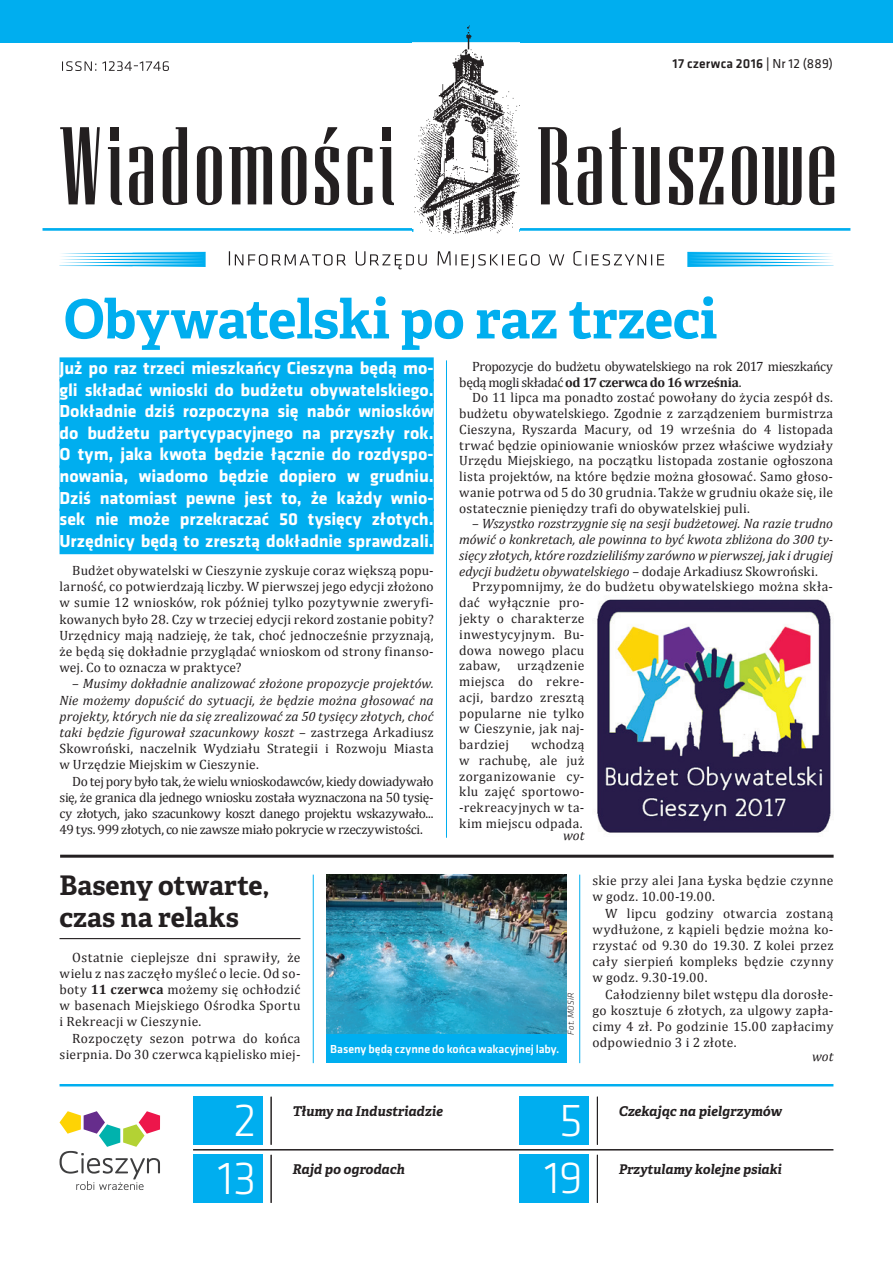
<style>
.page{position:relative;width:893px;height:1263px;background:#fff}
.page>*{position:absolute;margin:0;border:0;box-sizing:border-box;transform-origin:0 0}
.t1{font:700 54px "Adelle Basic";letter-spacing:-.01em;color:#00aeef}
.t2{font:300 48px/58.2px "Klavika";color:#fff;text-align:center}
.t3{font:300 46.5px "Klavika";color:#fff}
.t4{font:700 27px/32.4px "Adelle Basic";color:#231f20}
.t5{font:700 18px/21.6px "Klavika";letter-spacing:-.005em;color:#fff;text-align:justify}
.t6{font:13.5px/16.2px "Cambria";letter-spacing:.02em;color:#231f20;text-align:justify}
.t7{font:italic 13.5px/16.2px "Cambria";color:#231f20;text-align:justify}
.t8{font:13.5px/15.8px "Cambria";letter-spacing:-.025em;color:#231f20}
.t9{font:italic 700 13.5px "Adelle Basic";color:#231f20}
.t10{font:500 13.5px "Klavika";letter-spacing:.01em;color:#231f20}
.t11{font:italic 700 13.35px "Adelle Basic";color:#231f20}
.t12{font:500 12px "Klavika";letter-spacing:-.005em;color:#fff}
.t13{font:italic 300 9px "Klavika";letter-spacing:.01em;color:#231f20}
.s1{font-weight:400}
.s2{font-style:normal}
.s3{font-weight:700}
</style>
<div class="page">
<div style="left:0;top:0;width:893px;height:43px;background:#00aeef"></div>
<hr style="left:43px;top:228px;width:371px;height:3px;background:#00aeef">
<hr style="left:519px;top:228px;width:331px;height:3px;background:#00aeef">
<svg style="left:59px;top:252px;width:147px;height:15px"></svg>
<svg style="left:687px;top:252px;width:146px;height:15px"></svg>
<img style="left:413px;top:25px;width:107px;height:208px">
<svg style="left:809px;top:146px;width:25px;height:59px"></svg>
<svg style="left:699px;top:147px;width:24px;height:57px"></svg>
<svg style="left:669px;top:146px;width:24px;height:59px"></svg>
<svg style="left:609px;top:127px;width:51px;height:78px"></svg>
<svg style="left:732px;top:146px;width:70px;height:59px"></svg>
<svg style="left:538px;top:127px;width:64px;height:78px"></svg>
<svg style="left:197px;top:146px;width:25px;height:59px"></svg>
<svg style="left:282px;top:146px;width:24px;height:59px"></svg>
<svg style="left:129px;top:146px;width:24px;height:59px"></svg>
<div style="left:383px;top:127px;width:8px;height:13px;background:#231f20"></div>
<svg style="left:380px;top:147px;width:14px;height:58px"></svg>
<div style="left:111px;top:127px;width:8px;height:13px;background:#231f20"></div>
<svg style="left:108px;top:147px;width:14px;height:58px"></svg>
<svg style="left:229px;top:146px;width:43px;height:58px"></svg>
<svg style="left:60px;top:127px;width:40px;height:77px"></svg>
<svg style="left:315px;top:127px;width:24px;height:78px"></svg>
<svg style="left:348px;top:146px;width:24px;height:59px"></svg>
<svg style="left:163px;top:127px;width:24px;height:78px"></svg>
<svg style="left:62px;top:61px;width:107px;height:10px"></svg>
<svg style="left:229px;top:251px;width:435px;height:18px"></svg>
<svg style="left:60px;top:1111px;width:100px;height:79px"></svg>
<hr style="left:193px;top:1149px;width:640px;height:1px;background:#231f20">
<hr style="left:60px;top:1084px;width:773px;height:2px;background:#00aeef">
<div style="left:519px;top:1155px;width:70px;height:48px;background:#00aeef"></div>
<div style="left:519px;top:1097px;width:70px;height:48px;background:#00aeef"></div>
<hr style="left:597px;top:1097px;width:1px;height:48px;background:#231f20">
<hr style="left:597px;top:1155px;width:1px;height:48px;background:#231f20">
<div style="left:193px;top:1155px;width:70px;height:48px;background:#00aeef"></div>
<div style="left:193px;top:1097px;width:70px;height:48px;background:#00aeef"></div>
<hr style="left:271px;top:1097px;width:1px;height:48px;background:#231f20">
<hr style="left:271px;top:1155px;width:1px;height:48px;background:#231f20">
<hr style="left:446px;top:360px;width:1px;height:478px;background:#00aeef">
<hr style="left:313px;top:875px;width:1px;height:188px;background:#00aeef">
<div style="left:60px;top:357px;width:374px;height:24px;background:#00aeef"></div>
<div style="left:60px;top:379px;width:374px;height:24px;background:#00aeef"></div>
<div style="left:60px;top:401px;width:374px;height:24px;background:#00aeef"></div>
<div style="left:60px;top:422px;width:374px;height:24px;background:#00aeef"></div>
<div style="left:60px;top:444px;width:374px;height:24px;background:#00aeef"></div>
<div style="left:60px;top:465px;width:374px;height:24px;background:#00aeef"></div>
<div style="left:60px;top:487px;width:374px;height:24px;background:#00aeef"></div>
<div style="left:60px;top:509px;width:374px;height:24px;background:#00aeef"></div>
<div style="left:60px;top:530px;width:374px;height:24px;background:#00aeef"></div>
<img style="left:597px;top:599px;width:234px;height:234px">
<hr style="left:60px;top:855px;width:774px;height:3px;background:#231f20">
<hr style="left:60px;top:938px;width:240px;height:1px;background:#231f20">
<img style="left:326px;top:875px;width:241px;height:160px">
<div style="left:326px;top:1035px;width:241px;height:28px;background:#00aeef"></div>
<hr style="left:579px;top:875px;width:1px;height:188px;background:#00aeef">
<p class="t10" style="left:673px;top:55px;width:162px">17 czerwca 2016 | <span class="s1">Nr 12 (889)</span></p>
<h1 class="t1" style="left:64px;top:285px;width:655px">Obywatelski po raz trzeci</h1>
<p class="t5" style="left:60px;top:356px;width:376px">Już po raz trzeci mieszkańcy Cieszyna będą mo&shy;gli składać wnioski do budżetu obywatelskiego.<br>Dokładnie dziś rozpoczyna się nabór wniosków do budżetu partycypacyjnego na przyszły rok.<br>O tym, jaka kwota będzie łącznie do rozdyspo&shy;nowania, wiadomo będzie dopiero w grudniu.<br>Dziś natomiast pewne jest to, że każdy wnio&shy;sek nie może przekraczać 50 tysięcy złotych.<br>Urzędnicy będą to zresztą dokładnie sprawdzali.</p>
<p class="t6" style="left:60px;top:562px;width:376px;text-indent:13px">Budżet obywatelski w Cieszynie zyskuje coraz większą popu&shy;larność, co potwierdzają liczby. W pierwszej jego edycji złożono w sumie 12 wniosków, rok później tylko pozytywnie zweryfi&shy;kowanych było 28. Czy w trzeciej edycji rekord zostanie pobity?<br>Urzędnicy mają nadzieję, że tak, choć jednocześnie przyznają, że będą się dokładnie przyglądać wnioskom od strony finanso&shy;wej. Co to oznacza w praktyce?</p>
<p class="t7" style="left:60px;top:675px;width:376px;text-indent:13px"><span class="s2">–</span> Musimy dokładnie analizować złożone propozycje projektów.<br>Nie możemy dopuścić do sytuacji, że będzie można głosować na projekty, których nie da się zrealizować za 50 tysięcy złotych, choć taki będzie figurował szacunkowy koszt <span class="s2">– zastrzega Arkadiusz Skowroński, naczelnik Wydziału Strategii i Rozwoju Miasta w Urzędzie Miejskim w Cieszynie.</span></p>
<p class="t6" style="left:60px;top:773px;width:376px;text-indent:13px">Do tej pory było tak, że wielu wnioskodawców, kiedy dowiadywało się, że granica dla jednego wniosku została wyznaczona na 50 tysię&shy;cy złotych, jako szacunkowy koszt danego projektu wskazywało...<br>49 tys. 999 złotych, co nie zawsze miało pokrycie w rzeczywistości.</p>
<p class="t8" style="left:459px;top:358px;width:375px;text-indent:13px">Propozycje do budżetu obywatelskiego na rok 2017 mieszkańcy będą mogli składać <span class="s3">od 17 czerwca do 16 września</span>.</p>
<p class="t6" style="left:459px;top:390px;width:375px;line-height:15.8px;text-indent:13px">Do 11 lipca ma ponadto zostać powołany do życia zespół ds. budżetu obywatelskiego. Zgodnie z zarządzeniem burmistrza Cieszyna, Ryszarda Macury, od 19 września do 4 listopada trwać będzie opiniowanie wniosków przez właściwe wydziały Urzędu Miejskiego, na początku listopada zostanie ogłoszona lista projektów, na które będzie można głosować. Samo głoso&shy;wanie potrwa od 5 do 30 grudnia. Także w grudniu okaże się, ile ostatecznie pieniędzy trafi do obywatelskiej puli.</p>
<p class="t7" style="left:459px;top:516px;width:375px;line-height:15.8px;text-indent:13px"><span class="s2">–</span> Wszystko rozstrzygnie się na sesji budżetowej. Na razie trudno mówić o konkretach, ale powinna to być kwota zbliżona do 300 ty&shy;sięcy złotych, które rozdzieliliśmy zarówno w pierwszej, jak i drugiej edycji budżetu obywatelskiego <span class="s2">– dodaje Arkadiusz Skowroński.</span></p>
<p class="t6" style="left:459px;top:579px;width:375px;line-height:15.8px;text-align:left;text-indent:13px">Przypomnijmy, że do budżetu obywatelskiego można skła&shy;dać wyłącznie pro-<br>jekty o charakterze<br>inwestycyjnym. Bu-<br>dowa nowego placu<br>zabaw,</p>
<p class="t6" style="left:459px;top:658px;width:127px;line-height:15.8px;text-indent:58px">urządzenie miejsca do rekre&shy;acji, bardzo zresztą popularne nie tylko w Cieszynie, jak naj&shy;bardziej</p>
<p class="t6" style="left:459px;top:736px;width:127px;line-height:15.8px;text-indent:72px">wchodzą w rachubę, ale już zorganizowanie cy&shy;klu zajęć sportowo--rekreacyjnych w ta&shy;kim miejscu odpada.</p>
<p class="t7" style="left:563px;top:827px;width:23px">wot</p>
<h3 class="t4" style="left:60px;top:869px;width:211px">Baseny otwarte, czas na relaks</h3>
<p class="t6" style="left:60px;top:949px;width:242px;text-indent:13px">Ostatnie cieplejsze dni sprawiły, że wielu z nas zaczęło myśleć o lecie. Od so&shy;boty <span class="s3">11 czerwca</span> możemy się ochłodzić w basenach Miejskiego Ośrodka Sportu i Rekreacji w Cieszynie.</p>
<p class="t6" style="left:60px;top:1030px;width:242px;text-align:right">Rozpoczęty sezon potrwa do końca sierpnia. Do 30 czerwca kąpielisko miej-</p>
<p class="t12" style="left:330px;top:1040px;width:231px">Baseny będą czynne do końca wakacyjnej laby.</p>
<p class="t13" style="left:565px;top:1035px;width:44px;rotate:-90deg">Fot. MOSiR</p>
<p class="t6" style="left:592px;top:872px;width:242px">skie przy alei Jana Łyska będzie czynne w godz. 10.00-19.00.</p>
<p class="t6" style="left:592px;top:905px;width:242px;text-indent:13px">W lipcu godziny otwarcia zostaną wydłużone, z kąpieli będzie można ko&shy;rzystać od 9.30 do 19.30. Z kolei przez cały sierpień kompleks będzie czynny w godz. 9.30-19.00.</p>
<p class="t6" style="left:592px;top:986px;width:242px;text-indent:13px">Całodzienny bilet wstępu dla dorosłe&shy;go kosztuje 6 złotych, za ulgowy zapła&shy;cimy 4 zł. Po godzinie 15.00 zapłacimy odpowiednio 3 i 2 złote.</p>
<p class="t7" style="left:812px;top:1047px;width:23px">wot</p>
<h2 class="t2" style="left:218px;top:1090px;width:40px">2<br>13</h2>
<h2 class="t2" style="left:559px;top:1090px;width:25px">5</h2>
<p class="t9" style="left:292px;top:1102px;width:152px">Tłumy na Industriadzie</p>
<h3 class="t3" style="left:545px;top:1149px;width:40px">19</h3>
<p class="t9" style="left:292px;top:1161px;width:114px">Rajd po ogrodach</p>
<p class="t9" style="left:619px;top:1102px;width:165px">Czekając na pielgrzymów</p>
<p class="t11" style="left:619px;top:1161px;width:164px">Przytulamy kolejne psiaki</p>
</div>
